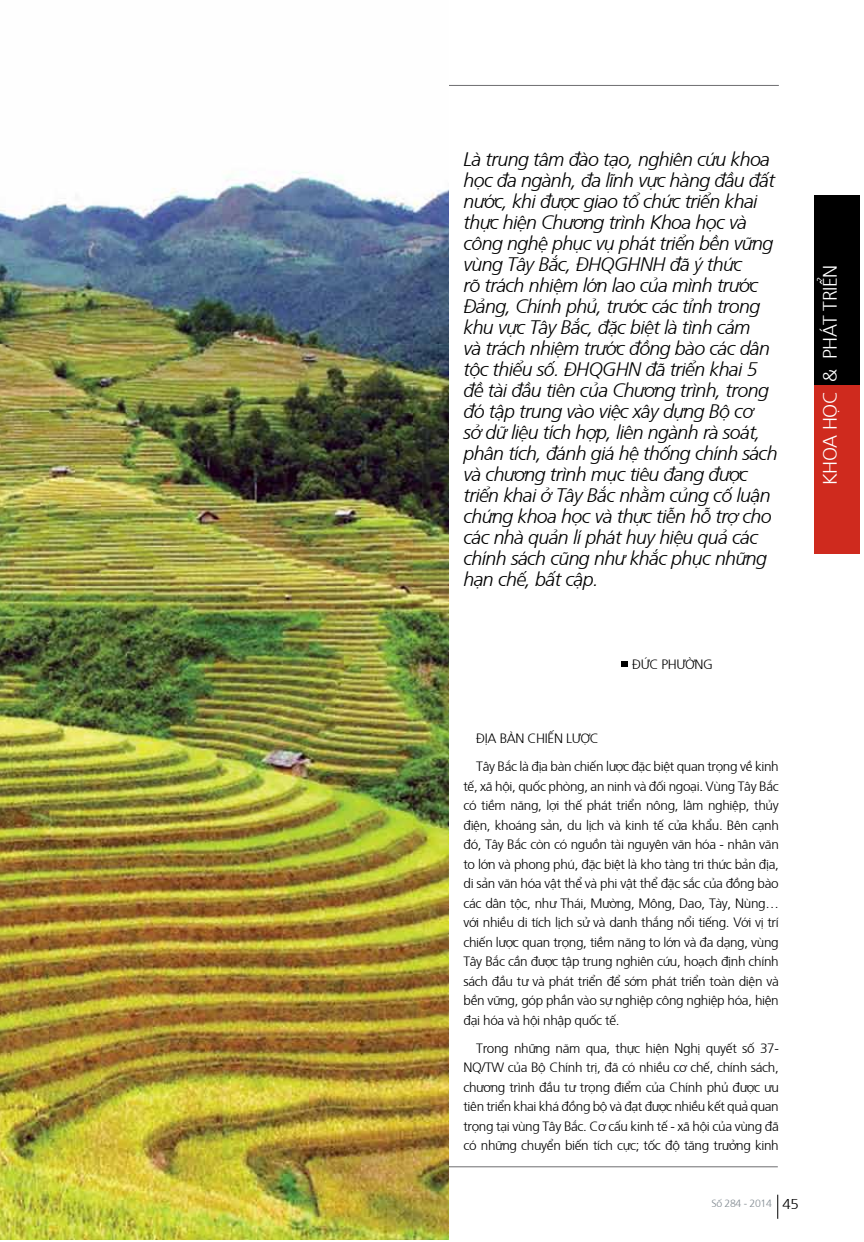
<style>
.page{position:relative;width:864px;height:1242px;background:#fff}
.page>*{position:absolute;margin:0;border:0;box-sizing:border-box;transform-origin:0 0}
.t1{font:italic 300 19.5px/21px "Frutiger";letter-spacing:-.03em;color:#000}
.t2{font:300 19.5px "Frutiger";letter-spacing:-.025em;color:#fff}
.t3{font:300 13.5px/19.5px "Frutiger";letter-spacing:-.025em;color:#000;text-align:justify}
.t4{font:300 10.5px "Frutiger";letter-spacing:-.03em;color:#828b92}
.s1{font-size:14.25px;color:#000}
</style>
<div class="page">
<hr style="left:84px;top:1166px;width:693px;height:1px;background:#6d6e71">
<svg style="left:777px;top:1194px;width:1px;height:24px"></svg>
<hr style="left:85px;top:85px;width:693px;height:1px;background:#6d6e71">
<img style="left:0;top:85px;width:449px;height:1154px">
<div style="left:620px;top:661px;width:7px;height:6px;background:#000"></div>
<div style="left:814px;top:201px;width:45px;height:353px;background:#cf2a1e"></div>
<div style="left:814px;top:196px;width:45px;height:189px;background:#000"></div>
<p class="t1" style="left:463px;top:147px;width:315px">Là trung tâm đào tạo, nghiên cứu khoa học đa ngành, đa lĩnh vực hàng đầu đất nước, khi được giao tổ chức triển khai thực hiện Chương trình Khoa học và công nghệ phục vụ phát triển bền vững vùng Tây Bắc, ĐHQGHNH đã ý thức<br>rõ trách nhiệm lớn lao của mình trước Đảng, Chính phủ, trước các tỉnh trong khu vực Tây Bắc, đặc biệt là tình cảm<br>và trách nhiệm trước đồng bào các dân tộc thiểu số. ĐHQGHN đã triển khai 5 đề tài đầu tiên của Chương trình, trong đó tập trung vào việc xây dựng Bộ cơ<br>sở dữ liệu tích hợp, liên ngành rà soát, phân tích, đánh giá hệ thống chính sách và chương trình mục tiêu đang được triển khai ở Tây Bắc nhằm củng cố luận chứng khoa học và thực tiễn hỗ trợ cho các nhà quản lí phát huy hiệu quả các chính sách cũng như khắc phục những hạn chế, bất cập.</p>
<h1 class="t2" style="left:816px;top:485px;width:219px;rotate:-90deg">kh oa h ọc &amp; phát triển</h1>
<p class="t3" style="left:631px;top:653px;width:82px">đức phường</p>
<p class="t3" style="left:476px;top:724px;width:304px;line-height:28px">Địa bàn ch iến lược<br>Tây Bắc là địa bàn chiến lược đặc biệt quan trọng về kinh</p>
<p class="t3" style="left:463px;top:775px;width:317px">tế, xã hội, quốc phòng, an ninh và đối ngoại. Vùng Tây Bắc có tiềm năng, lợi thế phát triển nông, lâm nghiệp, thủy điện, khoáng sản, du lịch và kinh tế cửa khẩu. Bên cạnh đó, Tây Bắc còn có nguồn tài nguyên văn hóa - nhân văn to lớn và phong phú, đặc biệt là kho tàng tri thức bản địa, di sản văn hóa vật thể và phi vật thể đặc sắc của đồng bào các dân tộc, như Thái, Mường, Mông, Dao, Tày, Nùng… với nhiều di tích lịch sử và danh thắng nổi tiếng. Với vị trí chiến lược quan trọng, tiềm năng to lớn và đa dạng, vùng Tây Bắc cần được tập trung nghiên cứu, hoạch định chính sách đầu tư và phát triển để sớm phát triển toàn diện và bền vững, góp phần vào sự nghiệp công nghiệp hóa, hiện đại hóa và hội nhập quốc tế.</p>
<p class="t3" style="left:463px;top:1037px;width:317px;text-indent:13px">Trong những năm qua, thực hiện Nghị quyết số 37- NQ/TW của Bộ Chính trị, đã có nhiều cơ chế, chính sách, chương trình đầu tư trọng điểm của Chính phủ được ưu tiên triển khai khá đồng bộ và đạt được nhiều kết quả quan trọng tại vùng Tây Bắc. Cơ cấu kinh tế - xã hội của vùng đã có những chuyển biến tích cực; tốc độ tăng trưởng kinh</p>
<p class="t4" style="left:711px;top:1195px;width:89px">Số 284 - 2014 <span class="s1">45</span></p>
</div>
